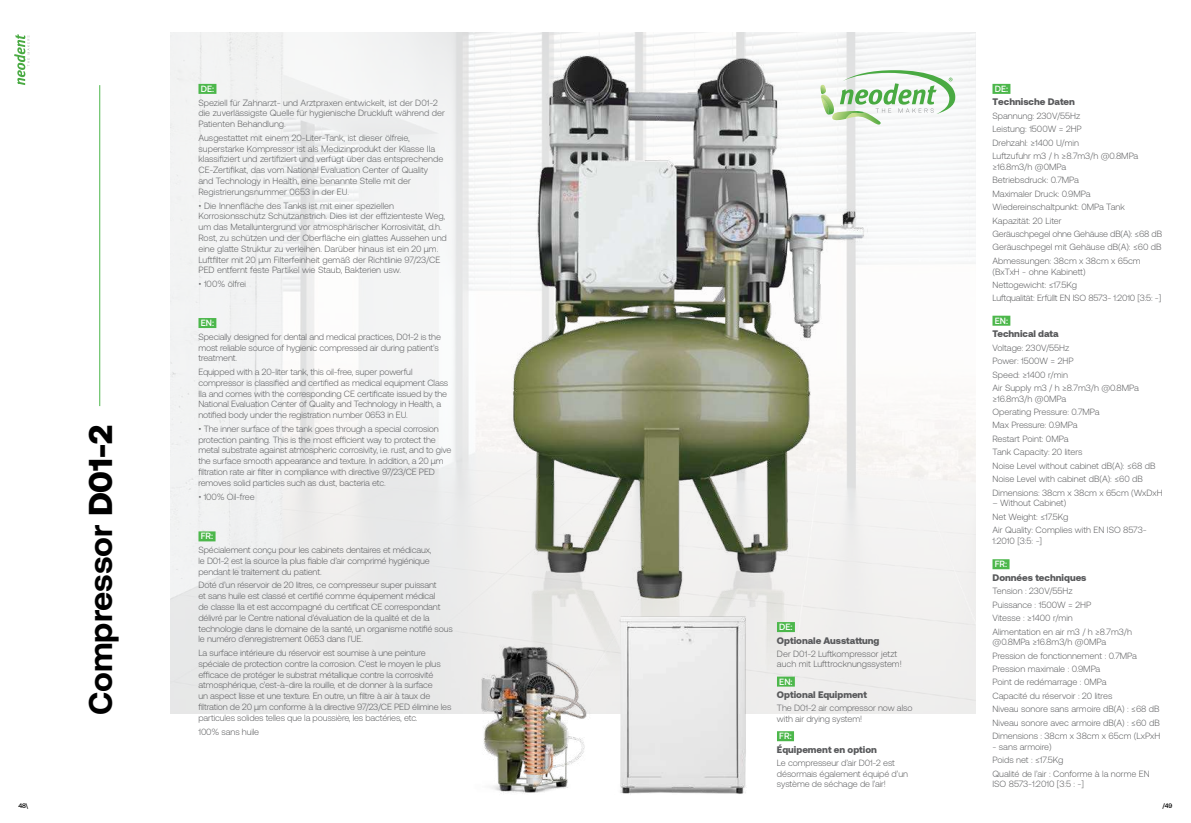
<style>
.page{position:relative;width:1191px;height:823px;background:#fff}
.page>*{position:absolute;margin:0;border:0;box-sizing:border-box;transform-origin:0 0}
.t1{font:700 33px "Aeonik Pro";color:#000}
.t2{font:900 9.5px "Aeonik Pro";color:#58595b}
.t3{font:300 9px/10.8px "Aeonik Pro";letter-spacing:-.015em;color:#58595b}
.t4{font:500 9px "Aeonik Pro";color:#fff}
.t5{font:500 6.5px "Aeonik Pro";color:#000}
.s1{font-weight:900}
</style>
<div class="page">
<svg style="left:14px;top:34px;width:16px;height:51px"></svg>
<img style="left:170px;top:32px;width:805px;height:680px">
<img style="left:436px;top:36px;width:446px;height:678px">
<img style="left:453px;top:605px;width:314px;height:189px">
<hr style="left:99px;top:85px;width:1px;height:321px;background:#4cb74b">
<div style="left:198px;top:84px;width:18px;height:10px;background:#4cb74b"></div>
<div style="left:198px;top:318px;width:18px;height:10px;background:#4cb74b"></div>
<div style="left:198px;top:531px;width:17px;height:10px;background:#4cb74b"></div>
<div style="left:992px;top:84px;width:18px;height:10px;background:#4cb74b"></div>
<div style="left:992px;top:315px;width:18px;height:10px;background:#4cb74b"></div>
<div style="left:992px;top:559px;width:17px;height:10px;background:#4cb74b"></div>
<svg style="left:820px;top:70px;width:136px;height:55px"></svg>
<div style="left:777px;top:621px;width:18px;height:10px;background:#4cb74b"></div>
<div style="left:777px;top:676px;width:18px;height:10px;background:#4cb74b"></div>
<div style="left:777px;top:730px;width:17px;height:10px;background:#4cb74b"></div>
<h1 class="t1" style="left:82px;top:714px;width:291px;rotate:-90deg">Compressor <span class="s1">D01-2</span></h1>
<p class="t4" style="left:201px;top:84px;width:15px">DE:</p>
<p class="t3" style="left:198px;top:97px;width:248px">Speziell für Zahnarzt- und Arztpraxen entwickelt, ist der D01-2 die zuverlässigste Quelle für hygienische Druckluft während der<br>Patienten Behandlung.</p>
<p class="t3" style="left:198px;top:132px;width:246px">Ausgestattet mit einem 20-Liter-Tank, ist dieser ölfreie, superstarke Kompressor ist als Medizinprodukt der Klasse IIa klassifiziert und zertifiziert und verfügt über das entsprechende CE-Zertifikat, das vom National Evaluation Center of Quality and Technology in Health, eine benannte Stelle mit der Registrierungsnummer 0653 in der EU.</p>
<p class="t3" style="left:198px;top:200px;width:250px">• Die Innenfläche des Tanks ist mit einer speziellen Korrosionsschutz Schutzanstrich. Dies ist der effizienteste Weg, um das Metalluntergrund vor atmosphärischer Korrosivität, d.h.<br>Rost, zu schützen und der Oberfläche ein glattes Aussehen und eine glatte Struktur zu verleihen. Darüber hinaus ist ein 20 μm.<br>Luftfilter mit 20 μm Filterfeinheit gemäß der Richtlinie 97/23/CE PED entfernt feste Partikel wie Staub, Bakterien usw.</p>
<p class="t3" style="left:198px;top:278px;width:49px">• 100% ölfrei</p>
<p class="t4" style="left:201px;top:318px;width:15px">EN:</p>
<p class="t3" style="left:198px;top:331px;width:244px">Specially designed for dental and medical practices, D01-2 is the most reliable source of hygienic compressed air during patient’s treatment.</p>
<p class="t3" style="left:198px;top:366px;width:251px">Equipped with a 20-liter tank, this oil-free, super powerful compressor is classified and certified as medical equipment Class IIa and comes with the corresponding CE certificate issued by the National Evaluation Center of Quality and Technology in Health, a notified body under the registration number 0653 in EU.</p>
<p class="t3" style="left:198px;top:423px;width:254px">• The inner surface of the tank goes through a special corrosion protection painting. This is the most efficient way to protect the metal substrate against atmospheric corrosivity, i.e. rust, and to give the surface smooth appearance and texture. In addition, a 20 μm filtration rate air filter in compliance with directive 97/23/CE PED removes solid particles such as dust, bacteria etc.</p>
<p class="t3" style="left:198px;top:490px;width:58px">• 100% Oil-free</p>
<p class="t4" style="left:201px;top:531px;width:14px">FR:</p>
<p class="t3" style="left:198px;top:544px;width:234px">Spécialement conçu pour les cabinets dentaires et médicaux, le D01-2 est la source la plus fiable d’air comprimé hygiénique pendant le traitement du patient.</p>
<p class="t3" style="left:198px;top:579px;width:256px">Doté d’un réservoir de 20 litres, ce compresseur super puissant<br>et sans huile est classé et certifié comme équipement médical<br>de classe IIa et est accompagné du certificat CE correspondant délivré par le Centre national d’évaluation de la qualité et de la technologie dans le domaine de la santé, un organisme notifié sous le numéro d’enregistrement 0653 dans l’UE.</p>
<p class="t3" style="left:198px;top:647px;width:254px">La surface intérieure du réservoir est soumise à une peinture spéciale de protection contre la corrosion. C’est le moyen le plus efficace de protéger le substrat métallique contre la corrosivité atmosphérique, c’est-à-dire la rouille, et de donner à la surface<br>un aspect lisse et une texture. En outre, un filtre à air à taux de filtration de 20 μm conforme à la directive 97/23/CE PED élimine les particules solides telles que la poussière, les bactéries, etc.</p>
<p class="t3" style="left:198px;top:725px;width:62px">100% sans huile</p>
<p class="t4" style="left:779px;top:621px;width:15px">DE:</p>
<p class="t2" style="left:777px;top:634px;width:104px">Optionale Ausstattung</p>
<p class="t3" style="left:777px;top:648px;width:126px;line-height:10.5px">Der D01-2 Luftkompressor jetzt auch mit Lufttrocknungssystem!</p>
<p class="t4" style="left:779px;top:676px;width:15px">EN:</p>
<p class="t2" style="left:777px;top:688px;width:92px">Optional Equipment</p>
<p class="t3" style="left:777px;top:702px;width:137px;line-height:10.5px">The D01-2 air compressor now also with air drying system!</p>
<p class="t4" style="left:779px;top:730px;width:14px">FR:</p>
<p class="t2" style="left:777px;top:743px;width:101px">Équipement en option</p>
<p class="t3" style="left:777px;top:757px;width:133px;line-height:10.5px">Le compresseur d’air D01-2 est désormais également équipé d’un système de séchage de l’air!</p>
<p class="t4" style="left:994px;top:84px;width:15px">DE:</p>
<p class="t2" style="left:992px;top:96px;width:84px">Τechnische Daten</p>
<p class="t3" style="left:992px;top:109px;width:147px;line-height:13.4px">Spannung: 230V/55Hz<br>Leistung: 1500W = 2HP<br>Drehzahl: ≥1400 U/min<br>Luftzufuhr m3 / h ≥8.7m3/h @0.8MPa</p>
<p class="t3" style="left:992px;top:160px;width:171px;line-height:13.4px">≥16.8m3/h @0MPa<br>Betriebsdruck: 0.7MPa<br>Maximaler Druck: 0.9MPa<br>Wiedereinschaltpunkt: 0MPa Tank<br>Kapazität: 20 Liter<br>Geräuschpegel ohne Gehäuse dB(A): ≤68 dB<br>Geräuschpegel mit Gehäuse dB(A): ≤60 dB<br>Abmessungen: 38cm x 38cm x 65cm</p>
<p class="t3" style="left:992px;top:264px;width:170px;line-height:13.4px">(BxTxH - ohne Kabinett)<br>Nettogewicht: ≤17.5Kg<br>Luftqualität: Erfüllt EN ISO 8573- 1:2010 [3:5: -]</p>
<p class="t4" style="left:994px;top:315px;width:15px">EN:</p>
<p class="t2" style="left:992px;top:328px;width:68px">Technical data</p>
<p class="t3" style="left:992px;top:340px;width:148px;line-height:13.4px">Voltage: 230V/55Hz<br>Power: 1500W = 2HP<br>Speed: ≥1400 r/min<br>Air Supply m3 / h ≥8.7m3/h @0.8MPa</p>
<p class="t3" style="left:992px;top:391px;width:172px;line-height:13.4px">≥16.8m3/h @0MPa<br>Operating Pressure: 0.7MPa<br>Max Pressure: 0.9MPa<br>Restart Point: 0MPa<br>Tank Capacity: 20 liters<br>Noise Level without cabinet dB(A): ≤68 dB<br>Noise Level with cabinet dB(A): ≤60 dB<br>Dimensions: 38cm x 38cm x 65cm (WxDxH</p>
<p class="t3" style="left:992px;top:496px;width:156px;line-height:13.4px">– Without Cabinet)<br>Net Weight: ≤17.5Kg<br>Air Quality: Complies with EN ISO 8573-</p>
<p class="t3" style="left:992px;top:535px;width:51px">1:2010 [3:5: -]</p>
<p class="t4" style="left:994px;top:558px;width:14px">FR:</p>
<p class="t2" style="left:992px;top:571px;width:95px">Données techniques</p>
<p class="t3" style="left:992px;top:584px;width:141px;line-height:13.4px">Tension : 230V/55Hz<br>Puissance : 1500W = 2HP<br>Vitesse : ≥1400 r/min<br>Alimentation en air m3 / h ≥8.7m3/h</p>
<p class="t3" style="left:992px;top:635px;width:169px;line-height:13.4px">@0.8MPa ≥16.8m3/h @0MPa<br>Pression de fonctionnement : 0.7MPa Pression maximale : 0.9MPa<br>Point de redémarrage : 0MPa<br>Capacité du réservoir : 20 litres<br>Niveau sonore sans armoire dB(A) : ≤68 dB Niveau sonore avec armoire dB(A) : ≤60 dB Dimensions : 38cm x 38cm x 65cm (LxPxH</p>
<p class="t3" style="left:992px;top:739px;width:159px;line-height:13.4px">- sans armoire)<br>Poids net : ≤17.5Kg<br>Qualité de l’air : Conforme à la norme EN</p>
<p class="t3" style="left:992px;top:778px;width:93px">ISO 8573-1:2010 [3:5 : -]</p>
<p class="t5" style="left:19px;top:801px;width:11px">48\</p>
<p class="t5" style="left:1162px;top:801px;width:11px">/49</p>
</div>
